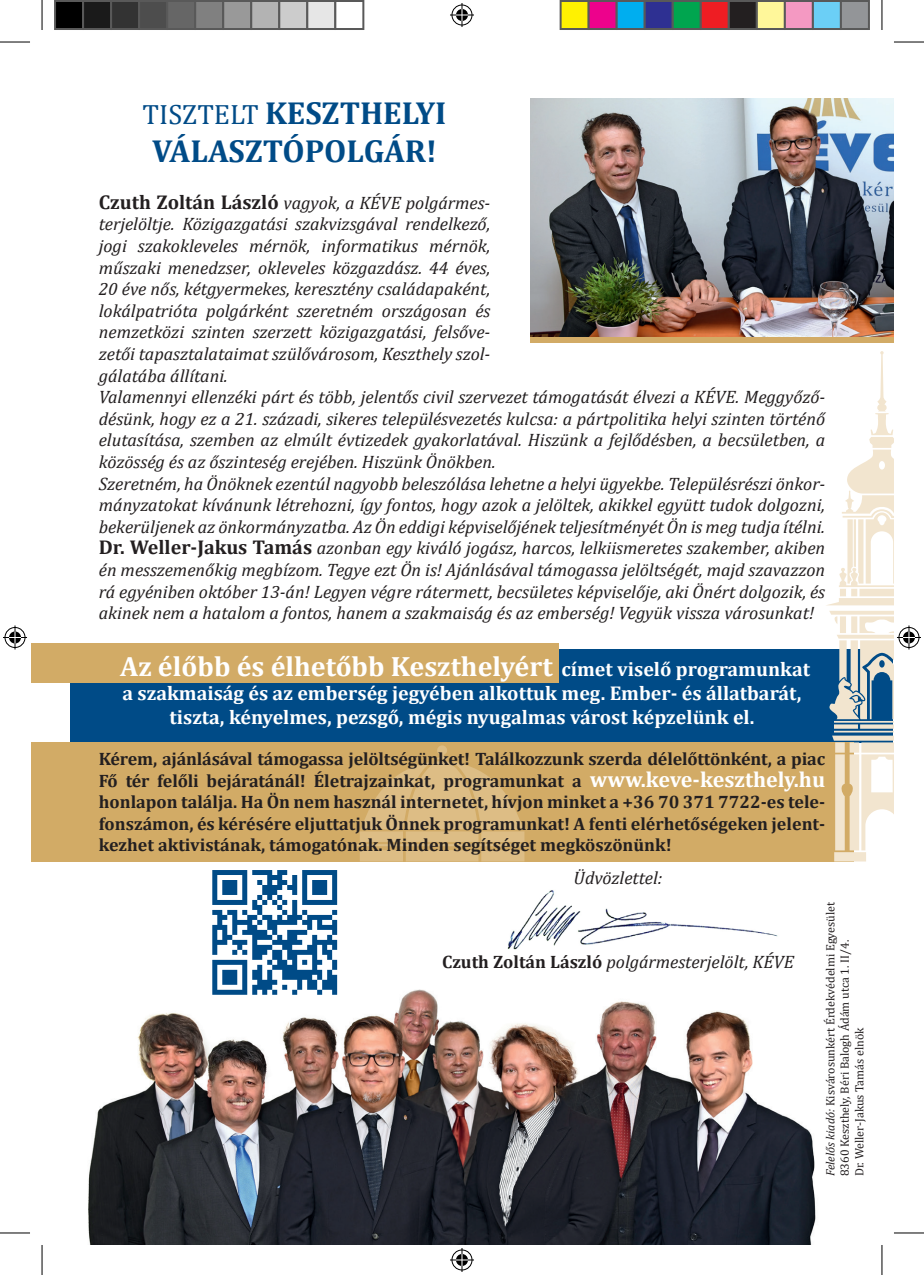
<style>
.page{position:relative;width:924px;height:1275px;background:#fff}
.page>*{position:absolute;margin:0;border:0;box-sizing:border-box;transform-origin:0 0}
.t1{font:700 32px/38.4px "Cambria";color:#004b87;text-align:center}
.t2{font:700 28px "Cambria";color:#fff}
.t3{font:700 20px/24px "Cambria";color:#fff;text-align:center}
.t4{font:italic 18px/21.6px "Cambria";color:#231f20}
.t5{font:700 18px/21.6px "Cambria";color:#231f20;text-align:justify}
.t6{font:12px/14.4px "Cambria";color:#231f20}
.s1{font-weight:400;font-size:28px}
.s2{font-weight:700;font-style:normal;font-size:20px}
.s3{font-size:20px}
.s4{font-size:22px;color:#fff}
.s5{font-weight:700;font-style:normal}
.s6{font-style:italic}
</style>
<div class="page">
<img style="left:88px;top:989px;width:728px;height:255px">
<div style="left:70px;top:649px;width:822px;height:93px;background:#004b87"></div>
<div style="left:31px;top:643px;width:527px;height:40px;background:#d2ab66"></div>
<div style="left:31px;top:742px;width:822px;height:119px;background:#d2ab66"></div>
<svg style="left:357px;top:745px;width:170px;height:116px"></svg>
<svg style="left:212px;top:870px;width:125px;height:124px"></svg>
<img style="left:507px;top:890px;width:271px;height:59px">
<img style="left:530px;top:99px;width:362px;height:238px">
<div style="left:530px;top:337px;width:362px;height:5px;background:#d2ab66"></div>
<hr style="left:0;top:42px;width:30px;height:1px;background:#000">
<hr style="left:893px;top:42px;width:30px;height:1px;background:#000">
<hr style="left:0;top:1232px;width:30px;height:1px;background:#000">
<hr style="left:893px;top:1232px;width:30px;height:1px;background:#000">
<hr style="left:42px;top:0;width:1px;height:30px;background:#000">
<hr style="left:42px;top:1245px;width:1px;height:30px;background:#000">
<hr style="left:881px;top:0;width:1px;height:30px;background:#000">
<hr style="left:881px;top:1245px;width:1px;height:30px;background:#000">
<svg style="left:450px;top:3px;width:24px;height:24px"></svg>
<svg style="left:450px;top:1248px;width:24px;height:24px"></svg>
<svg style="left:3px;top:625px;width:24px;height:24px"></svg>
<svg style="left:826px;top:351px;width:94px;height:510px"></svg>
<div style="left:55px;top:1px;width:28px;height:28px;background:#000"></div>
<div style="left:54px;top:0;width:30px;height:30px;border:2px solid #595959"></div>
<div style="left:83px;top:1px;width:28px;height:28px;background:#1a1a1a"></div>
<div style="left:82px;top:0;width:30px;height:30px;border:2px solid #595959"></div>
<div style="left:111px;top:1px;width:28px;height:28px;background:#333"></div>
<div style="left:110px;top:0;width:30px;height:30px;border:2px solid #595959"></div>
<div style="left:139px;top:1px;width:28px;height:28px;background:#4d4d4d"></div>
<div style="left:138px;top:0;width:30px;height:30px;border:2px solid #595959"></div>
<div style="left:167px;top:1px;width:28px;height:28px;background:#666"></div>
<div style="left:166px;top:0;width:30px;height:30px;border:2px solid #595959"></div>
<div style="left:195px;top:1px;width:28px;height:28px;background:#808080"></div>
<div style="left:194px;top:0;width:30px;height:30px;border:2px solid #595959"></div>
<div style="left:223px;top:1px;width:28px;height:28px;background:#999"></div>
<div style="left:222px;top:0;width:30px;height:30px;border:2px solid #595959"></div>
<div style="left:251px;top:1px;width:28px;height:28px;background:#b3b3b3"></div>
<div style="left:250px;top:0;width:30px;height:30px;border:2px solid #595959"></div>
<div style="left:279px;top:1px;width:28px;height:28px;background:#ccc"></div>
<div style="left:278px;top:0;width:30px;height:30px;border:2px solid #595959"></div>
<div style="left:307px;top:1px;width:28px;height:28px;background:#e6e6e6"></div>
<div style="left:306px;top:0;width:30px;height:30px;border:2px solid #595959"></div>
<div style="left:334px;top:0;width:30px;height:30px;border:2px solid #595959"></div>
<div style="left:560px;top:1px;width:28px;height:28px;background:#fff101"></div>
<div style="left:559px;top:0;width:30px;height:30px;border:2px solid #595959"></div>
<div style="left:588px;top:1px;width:28px;height:28px;background:#ed028c"></div>
<div style="left:587px;top:0;width:30px;height:30px;border:2px solid #595959"></div>
<div style="left:616px;top:1px;width:28px;height:28px;background:#00aeef"></div>
<div style="left:615px;top:0;width:30px;height:30px;border:2px solid #595959"></div>
<div style="left:644px;top:1px;width:28px;height:28px;background:#2e3092"></div>
<div style="left:643px;top:0;width:30px;height:30px;border:2px solid #595959"></div>
<div style="left:672px;top:1px;width:28px;height:28px;background:#00a54f"></div>
<div style="left:671px;top:0;width:30px;height:30px;border:2px solid #595959"></div>
<div style="left:700px;top:1px;width:28px;height:28px;background:#ee1d23"></div>
<div style="left:699px;top:0;width:30px;height:30px;border:2px solid #595959"></div>
<div style="left:728px;top:1px;width:28px;height:28px;background:#231f20"></div>
<div style="left:727px;top:0;width:30px;height:30px;border:2px solid #595959"></div>
<div style="left:756px;top:1px;width:28px;height:28px;background:#fff79a"></div>
<div style="left:755px;top:0;width:30px;height:30px;border:2px solid #595959"></div>
<div style="left:784px;top:1px;width:28px;height:28px;background:#f499c2"></div>
<div style="left:783px;top:0;width:30px;height:30px;border:2px solid #595959"></div>
<div style="left:812px;top:1px;width:28px;height:28px;background:#6bcff6"></div>
<div style="left:811px;top:0;width:30px;height:30px;border:2px solid #595959"></div>
<div style="left:840px;top:1px;width:28px;height:28px;background:#939598"></div>
<div style="left:839px;top:0;width:30px;height:30px;border:2px solid #595959"></div>
<h1 class="t1" style="left:143px;top:92px;width:305px"><span class="s1">TISZTELT</span> KESZTHELYI<br>VÁLASZTÓPOLGÁR!</h1>
<p class="t4" style="left:99px;top:191px;width:727px"><span class="s2">Czuth Zoltán László</span> vagyok, a KÉVE polgármes-<br>terjelöltje. Közigazgatási szakvizsgával rendelkező,<br>jogi szakokleveles mérnök, informatikus mérnök,<br>műszaki menedzser, okleveles közgazdász. 44 éves,<br>20 éve nős, kétgyermekes, keresztény családapaként,<br>lokálpatrióta polgárként szeretném országosan és<br>nemzetközi szinten szerzett közigazgatási, felsőve-<br>zetői tapasztalataimat szülővárosom, Keszthely szol-<br>gálatába állítani.<br>Valamennyi ellenzéki párt és több, jelentős civil szervezet támogatását élvezi a KÉVE. Meggyőző&shy;désünk, hogy ez a 21. századi, sikeres településvezetés kulcsa: a pártpolitika helyi szinten történő elutasítása, szemben az elmúlt évtizedek gyakorlatával. Hiszünk a fejlődésben, a becsületben, a közösség és az őszinteség erejében. Hiszünk Önökben.<br>Szeretném, ha Önöknek ezentúl nagyobb beleszólása lehetne a helyi ügyekbe. Településrészi önkor&shy;mányzatokat kívánunk létrehozni, így fontos, hogy azok a jelöltek, akikkel együtt tudok dolgozni, bekerüljenek az önkormányzatba. Az Ön eddigi képviselőjének teljesítményét Ön is meg tudja ítélni.<br><span class="s2">Dr. Weller-Jakus Tamás</span> azonban egy kiváló jogász, harcos, lelkiismeretes szakember, akiben én messzemenőkig megbízom. Tegye ezt Ön is! Ajánlásával támogassa jelöltségét, majd szavazzon rá egyéniben október 13-án! Legyen végre rátermett, becsületes képviselője, aki Önért dolgozik, és akinek nem a hatalom a fontos, hanem a szakmaiság és az emberség! Vegyük vissza városunkat!</p>
<h2 class="t2" style="left:120px;top:647px;width:691px">Az élőbb és élhetőbb Keszthelyért <span class="s3">címet viselő programunkat</span></h2>
<p class="t3" style="left:122px;top:681px;width:680px">a szakmaiság és az emberség jegyében alkottuk meg. Ember- és állatbarát, tiszta, kényelmes, pezsgő, mégis nyugalmas várost képzelünk el.</p>
<p class="t5" style="left:99px;top:747px;width:727px">Kérem, ajánlásával támogassa jelöltségünket! Találkozzunk szerda délelőttönként, a piac Fő tér felőli bejáratánál! Életrajzainkat, programunkat a <span class="s4">www.keve-keszthely.hu </span>honlapon találja. Ha Ön nem használ internetet, hívjon minket a +36 70 371 7722-es tele&shy;fonszámon, és kérésére eljuttatjuk Önnek programunkat! A fenti elérhetőségeken jelent&shy;kezhet aktivistának, támogatónak. Minden segítséget megköszönünk!</p>
<p class="t4" style="left:573px;top:866px;width:90px">Üdvözlettel:</p>
<p class="t4" style="left:442px;top:950px;width:353px"><span class="s5">Czuth Zoltán László</span> polgármesterjelölt, KÉVE</p>
<p class="t6" style="left:822px;top:1176px;width:276px;rotate:-90deg"><span class="s6">Felelős kiadó:</span> Kisvárosunkért Érdekvédelmi Egyesület<br>8360 Keszthely, Béri Balogh Ádám utca 1. II/4.<br>Dr. Weller-Jakus Tamás elnök</p>
</div>
